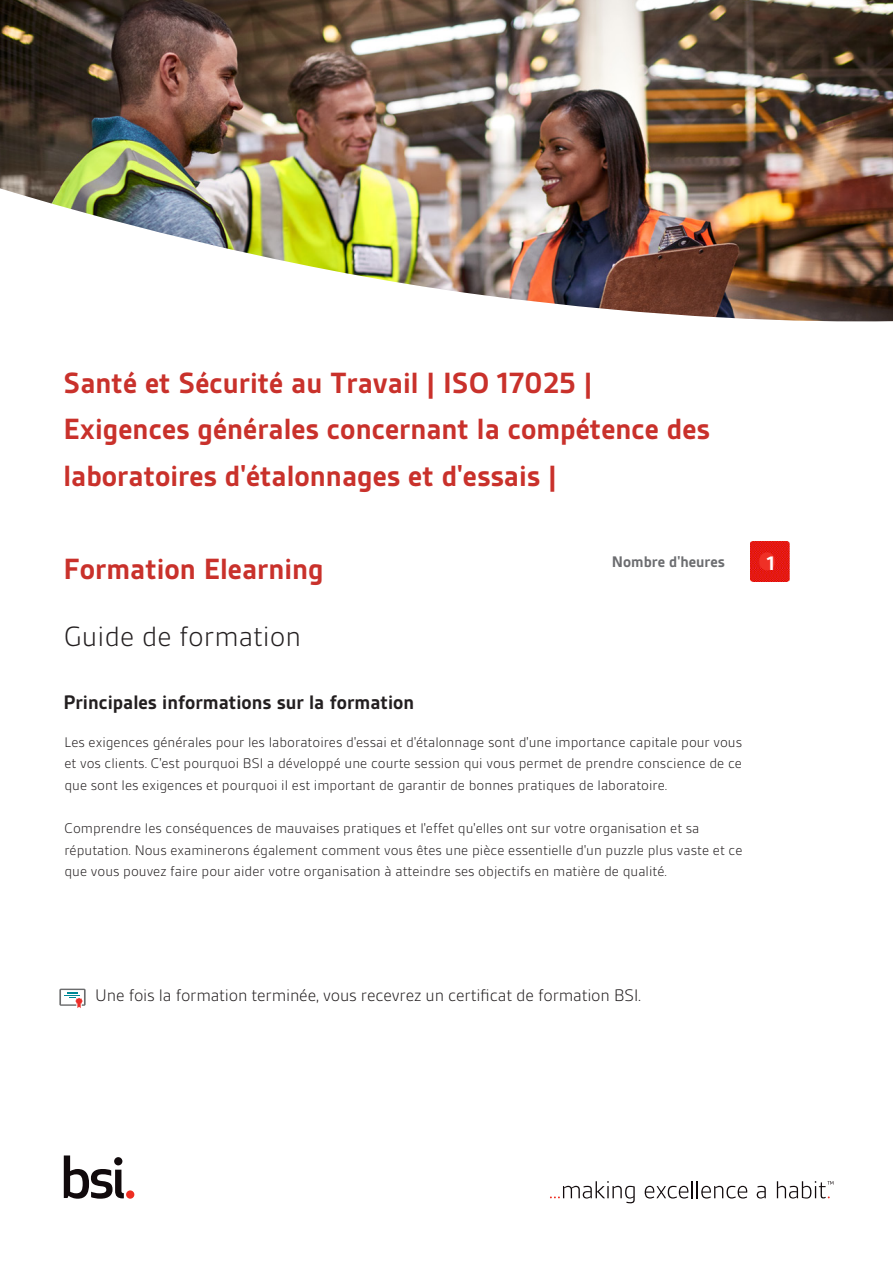
<style>
.page{position:relative;width:893px;height:1263px;background:#fff}
.page>*{position:absolute;margin:0;border:0;box-sizing:border-box;transform-origin:0 0}
.BSI_body_copy{font:700 31.5px/46.7px "BSI Gesta";color:#c9312b}
.BSI_body_copy-2{font:300 30px "BSI Gesta";color:#231f20}
.BSI_body_copy-3{font:700 21px "BSI Gesta";color:#231f20}
.BSI_body_copy-4{font:700 21px "BSI Gesta";color:#fff}
.BSI_body_copy-5{font:300 18px "BSI Gesta";letter-spacing:-.01em;color:#231f20}
.BSI_body_copy-6{font:700 16.5px "BSI Gesta";color:#6c6d70}
.BSI_body_copy-7{font:300 15px/21.6px "BSI Gesta";color:#231f20;text-align:justify}
</style>
<div class="page">
<svg style="left:550px;top:1181px;width:85px;height:22px"></svg>
<svg style="left:645px;top:1181px;width:102px;height:17px"></svg>
<svg style="left:757px;top:1186px;width:9px;height:12px"></svg>
<svg style="left:777px;top:1181px;width:56px;height:17px"></svg>
<img style="left:0;top:0;width:893px;height:322px">
<svg style="left:64px;top:1155px;width:60px;height:44px"></svg>
<div style="left:126px;top:1190px;width:8px;height:9px;background:#ee2e22;border-radius:50%"></div>
<img style="left:750px;top:541px;width:40px;height:40px">
<div style="left:759px;top:552px;width:16px;height:18px;background:#ef3026;border-radius:8px"></div>
<svg style="left:59px;top:989px;width:27px;height:19px"></svg>
<p class="BSI_body_copy" style="left:64px;top:359px;width:648px">Santé et Sécurité au Travail | ISO 17025 |<br>Exigences générales concernant la compétence des laboratoires d'étalonnages et d'essais |</p>
<p class="BSI_body_copy-6" style="left:612px;top:553px;width:114px">Nombre d'heures</p>
<p class="BSI_body_copy" style="left:64px;top:545px;width:262px">Formation Elearning</p>
<p class="BSI_body_copy-4" style="left:767px;top:550px;width:9px">1</p>
<p class="BSI_body_copy-2" style="left:64px;top:621px;width:239px">Guide de formation</p>
<p class="BSI_body_copy-3" style="left:63px;top:691px;width:352px">Principales informations sur la formation</p>
<p class="BSI_body_copy-7" style="left:64px;top:731px;width:679px">Les exigences générales pour les laboratoires d'essai et d'étalonnage sont d'une importance capitale pour vous et vos clients. C'est pourquoi BSI a développé une courte session qui vous permet de prendre conscience de ce que sont les exigences et pourquoi il est important de garantir de bonnes pratiques de laboratoire.</p>
<p class="BSI_body_copy-7" style="left:64px;top:818px;width:680px;text-align:left">Comprendre les conséquences de mauvaises pratiques et l'effet qu'elles ont sur votre organisation et sa réputation. Nous examinerons également comment vous êtes une pièce essentielle d'un puzzle plus vaste et ce que vous pouvez faire pour aider votre organisation à atteindre ses objectifs en matière de qualité.</p>
<p class="BSI_body_copy-5" style="left:95px;top:986px;width:547px">Une fois la formation terminée, vous recevrez un certificat de formation BSI.</p>
</div>
